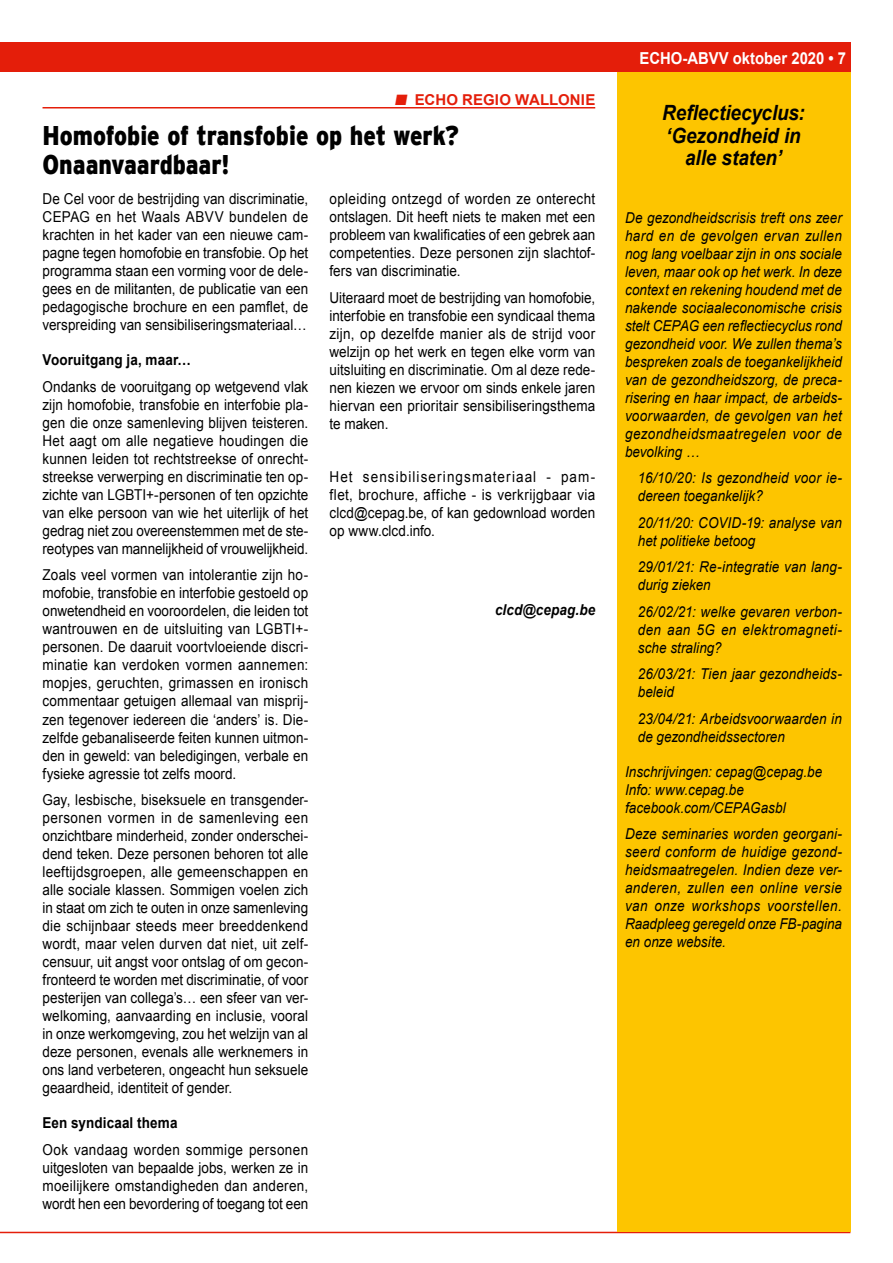
<style>
.page{position:relative;width:893px;height:1263px;background:#fff}
.page>*{position:absolute;margin:0;border:0;box-sizing:border-box;transform-origin:0 0}
.t1{font:900 27px/28.5px "Interstate";color:#000;scale:.85 1}
.t2{font:italic 700 21px/22.5px "Arial";letter-spacing:-.005em;color:#000;text-align:center;scale:.9 1}
.t3{font:700 16.5px "Arial";color:#fff;scale:.9 1}
.t4{font:15px/18px "Arial";letter-spacing:.005em;color:#000;text-align:justify;scale:.9 1}
.t5{font:italic 15px/18px "Arial";letter-spacing:.005em;color:#000;scale:.9 1}
.t6{font:700 15px "Arial";letter-spacing:.01em;color:#000;scale:.9 1}
.t7{font:700 15px "Arial";letter-spacing:.01em;color:#e41e0a}
.t8{font:italic 700 15px "Arial";letter-spacing:.01em;color:#000;scale:.9 1}
</style>
<div class="page">
<div style="left:0;top:43px;width:850px;height:29px;background:#e41e0a"></div>
<hr style="left:0;top:1232px;width:850px;height:1px;background:#e41e0a">
<div style="left:617px;top:72px;width:233px;height:1160px;background:#fdc500"></div>
<hr style="left:43px;top:107px;width:552px;height:1px;background:#e41e0a">
<p class="t7" style="left:395px;top:90px;width:202px">■ ECHO REGIO WALLONIE</p>
<h1 class="t1" style="left:43px;top:121px;width:492px">Homofobie of transfobie op het werk?<br>Onaanvaardbaar!</h1>
<p class="t4" style="left:43px;top:190px;width:297px">De Cel voor de bestrijding van discriminatie, CEPAG en het Waals ABVV bundelen de krachten in het kader van een nieuwe cam&shy;pagne tegen homofobie en transfobie. Op het programma staan een vorming voor de dele&shy;gees en de militanten, de publicatie van een pedagogische brochure en een pamflet, de verspreiding van sensibiliseringsmateriaal…</p>
<p class="t6" style="left:43px;top:350px;width:166px">Vooruitgang ja, maar…</p>
<p class="t4" style="left:43px;top:378px;width:297px">Ondanks de vooruitgang op wetgevend vlak zijn homofobie, transfobie en interfobie pla&shy;gen die onze samenleving blijven teisteren.<br>Het aagt om alle negatieve houdingen die kunnen leiden tot rechtstreekse of onrecht&shy;streekse verwerping en discriminatie ten op&shy;zichte van LGBTI+-personen of ten opzichte van elke persoon van wie het uiterlijk of het gedrag niet zou overeenstemmen met de ste&shy;reotypes van mannelijkheid of vrouwelijkheid.</p>
<p class="t4" style="left:43px;top:566px;width:297px">Zoals veel vormen van intolerantie zijn ho&shy;mofobie, transfobie en interfobie gestoeld op onwetendheid en vooroordelen, die leiden tot wantrouwen en de uitsluiting van LGBTI+- personen. De daaruit voortvloeiende discri&shy;minatie kan verdoken vormen aannemen: mopjes, geruchten, grimassen en ironisch commentaar getuigen allemaal van misprij&shy;zen tegenover iedereen die ‘anders’ is. Die&shy;zelfde gebanaliseerde feiten kunnen uitmon&shy;den in geweld: van beledigingen, verbale en fysieke agressie tot zelfs moord.</p>
<p class="t4" style="left:43px;top:791px;width:297px">Gay, lesbische, biseksuele en transgender&shy;personen vormen in de samenleving een onzichtbare minderheid, zonder onderschei&shy;dend teken. Deze personen behoren tot alle leeftijdsgroepen, alle gemeenschappen en alle sociale klassen. Sommigen voelen zich in staat om zich te outen in onze samenleving die schijnbaar steeds meer breeddenkend wordt, maar velen durven dat niet, uit zelf&shy;censuur, uit angst voor ontslag of om gecon&shy;fronteerd te worden met discriminatie, of voor pesterijen van collega’s… een sfeer van ver&shy;welkoming, aanvaarding en inclusie, vooral in onze werkomgeving, zou het welzijn van al deze personen, evenals alle werknemers in ons land verbeteren, ongeacht hun seksuele geaardheid, identiteit of gender.</p>
<p class="t6" style="left:43px;top:1113px;width:151px">Een syndicaal thema</p>
<p class="t4" style="left:43px;top:1140px;width:297px">Ook vandaag worden sommige personen uitgesloten van bepaalde jobs, werken ze in moeilijkere omstandigheden dan anderen, wordt hen een bevordering of toegang tot een</p>
<p class="t4" style="left:330px;top:190px;width:297px">opleiding ontzegd of worden ze onterecht ontslagen. Dit heeft niets te maken met een probleem van kwalificaties of een gebrek aan competenties. Deze personen zijn slachtof&shy;fers van discriminatie.</p>
<p class="t4" style="left:330px;top:289px;width:297px">Uiteraard moet de bestrijding van homofobie, interfobie en transfobie een syndicaal thema zijn, op dezelfde manier als de strijd voor welzijn op het werk en tegen elke vorm van uitsluiting en discriminatie. Om al deze rede&shy;nen kiezen we ervoor om sinds enkele jaren hiervan een prioritair sensibiliseringsthema te maken.</p>
<p class="t4" style="left:330px;top:468px;width:297px">Het sensibiliseringsmateriaal - pam&shy;flet, brochure, affiche - is verkrijgbaar via clcd@cepag.be, of kan gedownload worden op www.clcd.info.</p>
<p class="t8" style="left:495px;top:600px;width:113px">clcd@cepag.be</p>
<p class="t3" style="left:640px;top:47px;width:231px">ECHO-ABVV oktober 2020 • 7</p>
<h2 class="t2" style="left:662px;top:102px;width:160px">Reflectiecyclus: ‘Gezondheid in alle staten’</h2>
<p class="t5" style="left:625px;top:208px;width:242px;text-align:justify">De gezondheidscrisis treft ons zeer hard en de gevolgen ervan zullen nog lang voelbaar zijn in ons sociale leven, maar ook op het werk. In deze context en rekening houdend met de nakende sociaaleconomische crisis stelt CEPAG een reflectiecyclus rond gezondheid voor. We zullen thema’s bespreken zoals de toegankelijkheid van de gezondheidszorg, de preca&shy;risering en haar impact, de arbeids&shy;voorwaarden, de gevolgen van het gezondheidsmaatregelen voor de bevolking …</p>
<p class="t5" style="left:638px;top:469px;width:228px">16/10/20: Is gezondheid voor ie&shy;dereen toegankelijk?</p>
<p class="t5" style="left:638px;top:513px;width:228px">20/11/20: COVID-19: analyse van het politieke betoog</p>
<p class="t5" style="left:638px;top:558px;width:228px">29/01/21: Re-integratie van lang&shy;durig zieken</p>
<p class="t5" style="left:638px;top:602px;width:228px;text-align:justify">26/02/21: welke gevaren verbon&shy;den aan 5G en elektromagneti&shy;sche straling?</p>
<p class="t5" style="left:638px;top:665px;width:228px">26/03/21: Tien jaar gezondheids&shy;beleid</p>
<p class="t5" style="left:638px;top:709px;width:228px">23/04/21: Arbeidsvoorwaarden in de gezondheidssectoren</p>
<p class="t5" style="left:625px;top:762px;width:221px">Inschrijvingen: cepag@cepag.be<br>Info: www.cepag.be facebook.com/CEPAGasbl</p>
<p class="t5" style="left:625px;top:825px;width:242px;text-align:justify">Deze seminaries worden georgani&shy;seerd conform de huidige gezond&shy;heidsmaatregelen. Indien deze ver&shy;anderen, zullen een online versie van onze workshops voorstellen.<br>Raadpleeg geregeld onze FB-pagina en onze website.</p>
</div>
